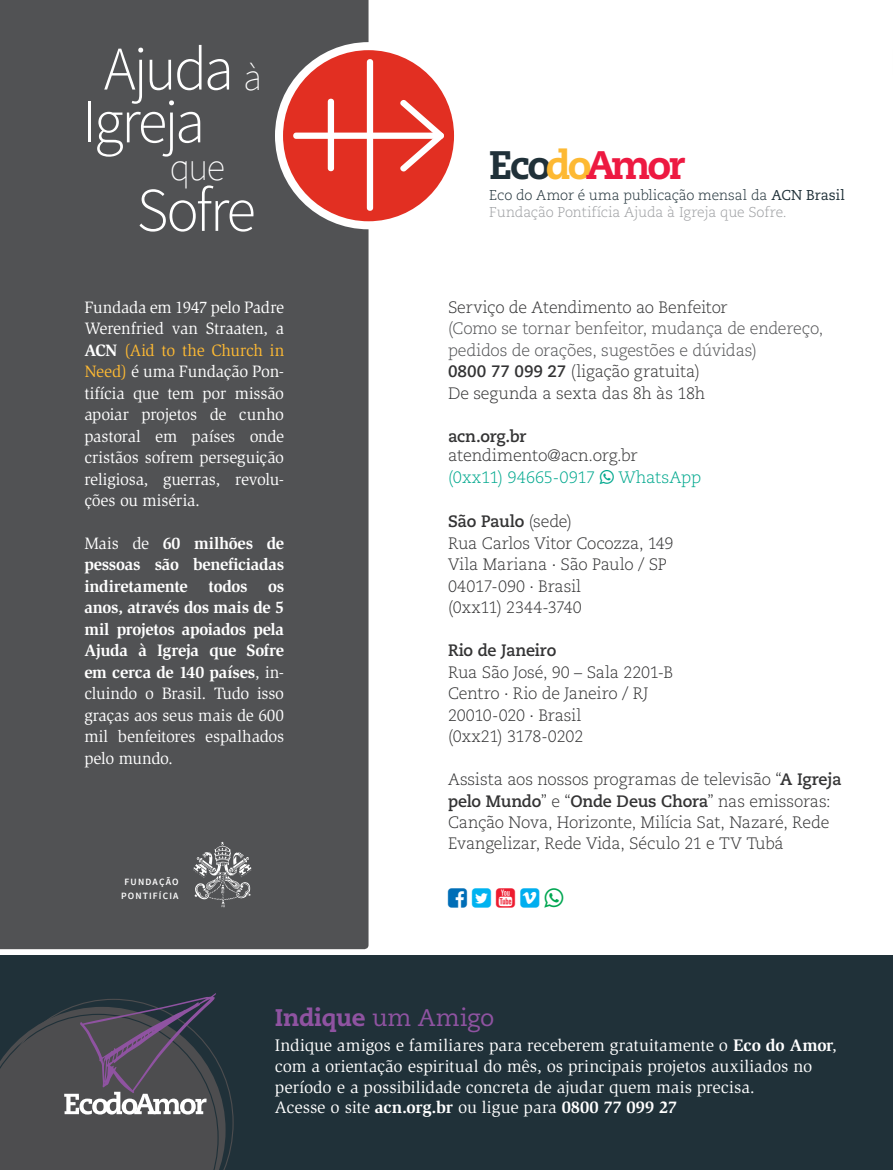
<style>
.page{position:relative;width:893px;height:1170px;background:#fff}
.page>*{position:absolute;margin:0;border:0;box-sizing:border-box;transform-origin:0 0}
.t1{font:300 62.1px/52.8px "Source Sans Pro";letter-spacing:-.045em;color:#fff}
.t2{font:800 39.75px "Caecilia LT Std";letter-spacing:-.08em;color:#ed1941}
.t3{font:200 38.85px "Source Sans Pro";color:#fff}
.t4{font:800 24px "Caecilia LT Std";letter-spacing:-.02em;color:#8f53a1}
.t5{font:17.25px/20.7px "Slimbach Std";letter-spacing:-.005em;color:#fff}
.t6{font:700 16.95px/21.5px "Slimbach Std";letter-spacing:-.02em;color:#fff;text-align:justify}
.t7{font:16.95px/21.5px "Slimbach Std";letter-spacing:-.01em;color:#fff;text-align:justify}
.t8{font:300 16.5px/21.5px "Caecilia LT Std";letter-spacing:-.01em;color:#333334}
.t9{font:300 16.5px/21.5px "Caecilia LT Std";letter-spacing:-.01em;color:#515254}
.t10{font:300 16.5px "Caecilia LT Std";letter-spacing:-.015em;color:#00a88e}
.t11{font:700 16.5px "Caecilia LT Std";letter-spacing:-.01em;color:#333334}
.t12{font:300 14.25px/17.1px "Caecilia LT Std";letter-spacing:-.01em;color:#9d9fa2}
.t13{font:600 9.6px/14.7px "Source Sans Pro";letter-spacing:.12em;color:#fff;text-align:center}
.s1{font-weight:200;font-size:38.85px}
.s2{font-weight:700}
.s3{color:#fdb933}
.s4{font-weight:400}
.s5{color:#203139}
.s6{font-weight:400;color:#203139}
.s7{font-weight:700;color:#333334}
.s8{color:#333334}
</style>
<div class="page">
<div style="left:0;top:955px;width:893px;height:214px;background:#203139"></div>
<div style="left:0;top:0;width:369px;height:949px;background:#515254"></div>
<div style="left:275px;top:42px;width:187px;height:187px;background:#fff;border-radius:50%"></div>
<svg style="left:193px;top:841px;width:59px;height:66px;background:#747577"></svg>
<div style="left:283px;top:50px;width:171px;height:171px;background:#e22f22;border-radius:50%"></div>
<svg style="left:292px;top:58px;width:153px;height:154px"></svg>
<svg style="left:0;top:993px;width:234px;height:176px"></svg>
<h1 class="t1" style="left:83px;top:43px;width:180px;text-indent:21px">Ajuda <span class="s1">à<br></span>Igreja</h1>
<h3 class="t3" style="left:170px;top:143px;width:57px">que</h3>
<h1 class="t1" style="left:137px;top:184px;width:120px">Sofre</h1>
<p class="t7" style="left:84px;top:296px;width:201px">Fundada em 1947 pelo Padre Werenfried van Straaten, a <span class="s2">ACN</span> <span class="s3">(Aid to the Church in Need)</span> é uma Fundação Pon&shy;tifícia que tem por missão apoiar projetos de cunho pastoral em países onde cristãos sofrem perseguição religiosa, guerras, revolu&shy;ções ou miséria.</p>
<p class="t6" style="left:84px;top:532px;width:201px"><span class="s4">Mais de</span> 60 milhões de pessoas são beneficiadas indiretamente todos os anos, através dos mais de 5 mil projetos apoiados pela Ajuda à Igreja que Sofre em cerca de 140 países<span class="s4">, in&shy;cluindo o Brasil. Tudo isso graças aos seus mais de 600 mil benfeitores espalhados pelo mundo.</span></p>
<p class="t13" style="left:121px;top:874px;width:59px">FUNDAÇÃO<br>PONTIFÍCIA</p>
<h2 class="t2" style="left:489px;top:141px;width:197px"><span class="s5">Eco</span><span class="s3">do</span>Amor</h2>
<p class="t12" style="left:489px;top:186px;width:357px"><span class="s5">Eco do Amor é uma publicação mensal da</span> <span class="s6">ACN Brasil<br></span>Fundação Pontifícia Ajuda à Igreja que Sofre.</p>
<p class="t8" style="left:448px;top:297px;width:281px">Serviço de Atendimento ao Benfeitor</p>
<p class="t9" style="left:448px;top:318px;width:377px">(Como se tornar benfeitor, mudança de endereço, pedidos de orações, sugestões e dúvidas)<br><span class="s7">0800 77 099 27</span> <span class="s8">(ligação gratuita)<br>De segunda a sexta das 8h às 18h</span></p>
<p class="t11" style="left:448px;top:426px;width:80px">acn.org.br</p>
<p class="t8" style="left:448px;top:445px;width:191px">atendimento@acn.org.br</p>
<p class="t10" style="left:448px;top:468px;width:149px">(0xx11) 94665-0917</p>
<p class="t10" style="left:618px;top:468px;width:84px">WhatsApp</p>
<p class="t8" style="left:448px;top:511px;width:227px"><span class="s2">São Paulo</span> (sede)<br>Rua Carlos Vitor Cocozza, 149<br>Vila Mariana · São Paulo / SP<br>04017-090 · Brasil<br>(0xx11) 2344-3740</p>
<p class="t11" style="left:448px;top:640px;width:110px">Rio de Janeiro</p>
<p class="t8" style="left:448px;top:661px;width:227px">Rua São José, 90 – Sala 2201-B<br>Centro · Rio de Janeiro / RJ<br>20010-020 · Brasil<br>(0xx21) 3178-0202</p>
<p class="t8" style="left:448px;top:769px;width:395px">Assista aos nossos programas de televisão “<span class="s2">A Igreja pelo Mundo</span>” e “<span class="s2">Onde Deus Chora</span>” nas emissoras:<br>Canção Nova, Horizonte, Milícia Sat, Nazaré, Rede Evangelizar, Rede Vida, Século 21 e TV Tubá</p>
<h3 class="t4" style="left:275px;top:1002px;width:221px">Indique <span class="s4">um Amigo</span></h3>
<p class="t5" style="left:275px;top:1035px;width:564px">Indique amigos e familiares para receberem gratuitamente o <span class="s2">Eco do Amor</span>, com a orientação espiritual do mês, os principais projetos auxiliados no período e a possibilidade concreta de ajudar quem mais precisa.<br>Acesse o site <span class="s2">acn.org.br</span> ou ligue para <span class="s2">0800 77 099 27</span></p>
</div>
